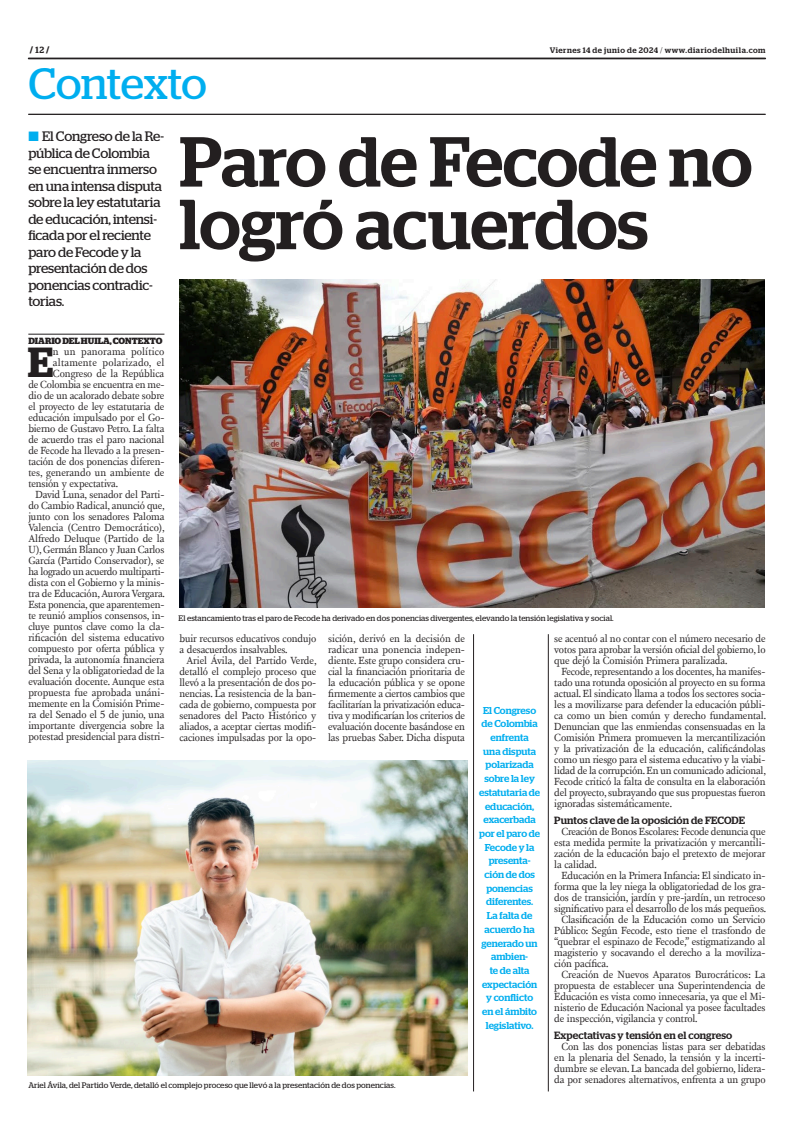
<style>
.page{position:relative;width:801px;height:1134px;background:#fff}
.page>*{position:absolute;margin:0;border:0;box-sizing:border-box;transform-origin:0 0}
.TITULO{font:500 70.6px/62.6px "Stag";letter-spacing:-.01em;color:#231f20}
.t1{font:43.9px "Stag";letter-spacing:-.005em;color:#00aeef}
.TEXTO_UNO{font:600 42px "Stag";color:#231f20}
.SUMARIO{font:13.7px/16.5px "Stag";letter-spacing:-.015em;color:#231f20}
.TEXTO{font:10.6px/11px "New Fournier BP";letter-spacing:-.01em;color:#231f20;text-align:justify}
.TEXTO_UNO-2{font:10.6px "New Fournier BP";letter-spacing:-.01em;color:#231f20}
.TEXTO_UNO-3{font:10.6px "New Fournier BP";letter-spacing:.015em;color:#231f20}
.INTERTITULO{font:500 10.5px "Stag";letter-spacing:.01em;color:#231f20}
.DESTACADO_AZUL{font:500 10px/13.7px "Stag";color:#00aeef;text-align:center}
.CREDITO_1{font:700 9px "Stag";color:#231f20}
.PIE_DE_FOTO{font:8px "Stag";letter-spacing:.01em;color:#231f20}
.t2{font:500 8px "Stag";letter-spacing:.06em;color:#231f20}
.s1{font-weight:500}
.s2{font-weight:300}
.s3{color:#00aeef}
</style>
<div class="page">
<svg style="left:28px;top:58px;width:737px;height:1px"></svg>
<hr style="left:28px;top:114px;width:737px;height:1px;background:#231f20">
<img style="left:179px;top:279px;width:585px;height:328px">
<img style="left:27px;top:760px;width:440px;height:315px">
<hr style="left:28px;top:334px;width:136px;height:1px;background:#231f20">
<hr style="left:473px;top:634px;width:1px;height:457px;background:#231f20">
<hr style="left:548px;top:634px;width:1px;height:457px;background:#231f20">
<p class="CREDITO_1" style="left:30px;top:45px;width:21px">/ <span class="s1">12</span> /</p>
<p class="t2" style="left:550px;top:45px;width:217px">Viernes 14 de junio de 2024 <span class="s2">/</span> www.diariodelhuila.com</p>
<p class="t1" style="left:28px;top:58px;width:180px">Contexto</p>
<p class="TITULO" style="left:179px;top:130px;width:574px">Paro de Fecode no logró acuerdos</p>
<p class="SUMARIO" style="left:28px;top:128px;width:137px"><span class="s3">■</span> El Congreso de la Re&shy;pública de Colombia se encuentra inmerso en una intensa disputa sobre la ley estatutaria de educación, intensi&shy;ficada por el reciente paro de Fecode y la presentación de dos ponencias contradic&shy;torias.</p>
<p class="CREDITO_1" style="left:28px;top:336px;width:135px">DIARIO DEL HUILA, CONTEXTO</p>
<p class="TEXTO_UNO" style="left:28px;top:338px;width:27px">E</p>
<p class="TEXTO_UNO-3" style="left:53px;top:345px;width:113px">n un panorama político</p>
<p class="TEXTO_UNO-3" style="left:53px;top:356px;width:113px">altamente polarizado, el</p>
<p class="TEXTO_UNO-2" style="left:53px;top:367px;width:113px">Congreso de la República</p>
<p class="TEXTO_UNO-2" style="left:28px;top:378px;width:138px">de Colombia se encuentra en me-</p>
<p class="TEXTO_UNO-2" style="left:28px;top:389px;width:138px">dio de un acalorado debate sobre</p>
<p class="TEXTO_UNO-2" style="left:28px;top:400px;width:138px">el proyecto de ley estatutaria de</p>
<p class="TEXTO_UNO-2" style="left:28px;top:411px;width:138px">educación impulsado por el Go-</p>
<p class="TEXTO_UNO-2" style="left:28px;top:422px;width:138px">bierno de Gustavo Petro. La falta</p>
<p class="TEXTO_UNO-2" style="left:28px;top:433px;width:138px">de acuerdo tras el paro nacional</p>
<p class="TEXTO_UNO-2" style="left:28px;top:444px;width:138px">de Fecode ha llevado a la presen-</p>
<p class="TEXTO_UNO-2" style="left:28px;top:455px;width:138px">tación de dos ponencias diferen-</p>
<p class="TEXTO_UNO-2" style="left:28px;top:466px;width:138px">tes, generando un ambiente de</p>
<p class="TEXTO_UNO-2" style="left:28px;top:477px;width:91px">tensión y expectativa.</p>
<p class="TEXTO" style="left:28px;top:489px;width:138px;text-indent:7px">David Luna, senador del Parti&shy;do Cambio Radical, anunció que, junto con los senadores Paloma Valencia (Centro Democrático), Alfredo Deluque (Partido de la U), Germán Blanco y Juan Carlos García (Partido Conservador), se ha logrado un acuerdo multiparti&shy;dista con el Gobierno y la minis&shy;tra de Educación, Aurora Vergara.<br>Esta ponencia, que aparentemen&shy;te reunió amplios consensos, in&shy;cluye puntos clave como la cla&shy;rificación del sistema educativo compuesto por oferta pública y privada, la autonomía financiera del Sena y la obligatoriedad de la evaluación docente. Aunque esta propuesta fue aprobada unáni&shy;memente en la Comisión Prime&shy;ra del Senado el 5 de junio, una importante divergencia sobre la potestad presidencial para distri-</p>
<p class="PIE_DE_FOTO" style="left:179px;top:613px;width:436px">El estancamiento tras el paro de Fecode ha derivado en dos ponencias divergentes, elevando la tensión legislativa y social.</p>
<p class="TEXTO" style="left:179px;top:633px;width:138px">buir recursos educativos condujo a desacuerdos insalvables.</p>
<p class="TEXTO" style="left:179px;top:655px;width:139px;text-indent:7px">Ariel Ávila, del Partido Verde, detalló el complejo proceso que llevó a la presentación de dos po&shy;nencias. La resistencia de la ban&shy;cada de gobierno, compuesta por senadores del Pacto Histórico y aliados, a aceptar ciertas modifi&shy;caciones impulsadas por la opo-</p>
<p class="TEXTO" style="left:328px;top:633px;width:138px">sición, derivó en la decisión de radicar una ponencia indepen&shy;diente. Este grupo considera cru&shy;cial la financiación prioritaria de la educación pública y se opone firmemente a ciertos cambios que facilitarían la privatización educa&shy;tiva y modificarían los criterios de evaluación docente basándose en las pruebas Saber. Dicha disputa</p>
<p class="TEXTO" style="left:554px;top:633px;width:213px">se acentuó al no contar con el número necesario de votos para aprobar la versión oficial del gobierno, lo que dejó la Comisión Primera paralizada.</p>
<p class="TEXTO" style="left:554px;top:666px;width:213px;text-indent:7px">Fecode, representando a los docentes, ha manifes&shy;tado una rotunda oposición al proyecto en su forma actual. El sindicato llama a todos los sectores socia&shy;les a movilizarse para defender la educación públi&shy;ca como un bien común y derecho fundamental.<br>Denuncian que las enmiendas consensuadas en la Comisión Primera promueven la mercantilización y la privatización de la educación, calificándolas como un riesgo para el sistema educativo y la viabi&shy;lidad de la corrupción. En un comunicado adicional, Fecode criticó la falta de consulta en la elaboración del proyecto, subrayando que sus propuestas fueron ignoradas sistemáticamente.</p>
<p class="INTERTITULO" style="left:554px;top:814px;width:192px">Puntos clave de la oposición de FECODE</p>
<p class="TEXTO" style="left:554px;top:826px;width:213px;text-indent:7px">Creación de Bonos Escolares: Fecode denuncia que esta medida permite la privatización y mercantili&shy;zación de la educación bajo el pretexto de mejorar la calidad.</p>
<p class="TEXTO" style="left:554px;top:870px;width:213px;text-indent:7px">Educación en la Primera Infancia: El sindicato in&shy;forma que la ley niega la obligatoriedad de los gra&shy;dos de transición, jardín y pre-jardín, un retroceso significativo para el desarrollo de los más pequeños.</p>
<p class="TEXTO" style="left:554px;top:914px;width:213px;text-indent:7px">Clasificación de la Educación como un Servicio Público: Según Fecode, esto tiene el trasfondo de “quebrar el espinazo de Fecode,” estigmatizando al magisterio y socavando el derecho a la moviliza&shy;ción pacífica.</p>
<p class="TEXTO" style="left:554px;top:969px;width:213px;text-indent:7px">Creación de Nuevos Aparatos Burocráticos: La propuesta de establecer una Superintendencia de Educación es vista como innecesaria, ya que el Mi&shy;nisterio de Educación Nacional ya posee facultades de inspección, vigilancia y control.</p>
<p class="INTERTITULO" style="left:554px;top:1029px;width:179px">Expectativas y tensión en el congreso</p>
<p class="TEXTO" style="left:554px;top:1040px;width:213px;text-indent:7px">Con las dos ponencias listas para ser debatidas en la plenaria del Senado, la tensión y la incerti&shy;dumbre se elevan. La bancada del gobierno, lidera&shy;da por senadores alternativos, enfrenta a un grupo</p>
<p class="DESTACADO_AZUL" style="left:479px;top:703px;width:62px">El Congreso de Colombia enfrenta<br>una disputa polarizada sobre la ley estatutaria de educación, exacerbada por el paro de<br>Fecode y la presenta&shy;ción de dos ponencias diferentes.<br>La falta de acuerdo ha generado un ambien-<br>te de alta expectación y conflicto<br>en el ámbito legislativo.</p>
<p class="PIE_DE_FOTO" style="left:28px;top:1080px;width:369px">Ariel Ávila, del Partido Verde, detalló el complejo proceso que llevó a la presentación de dos ponencias.</p>
</div>
